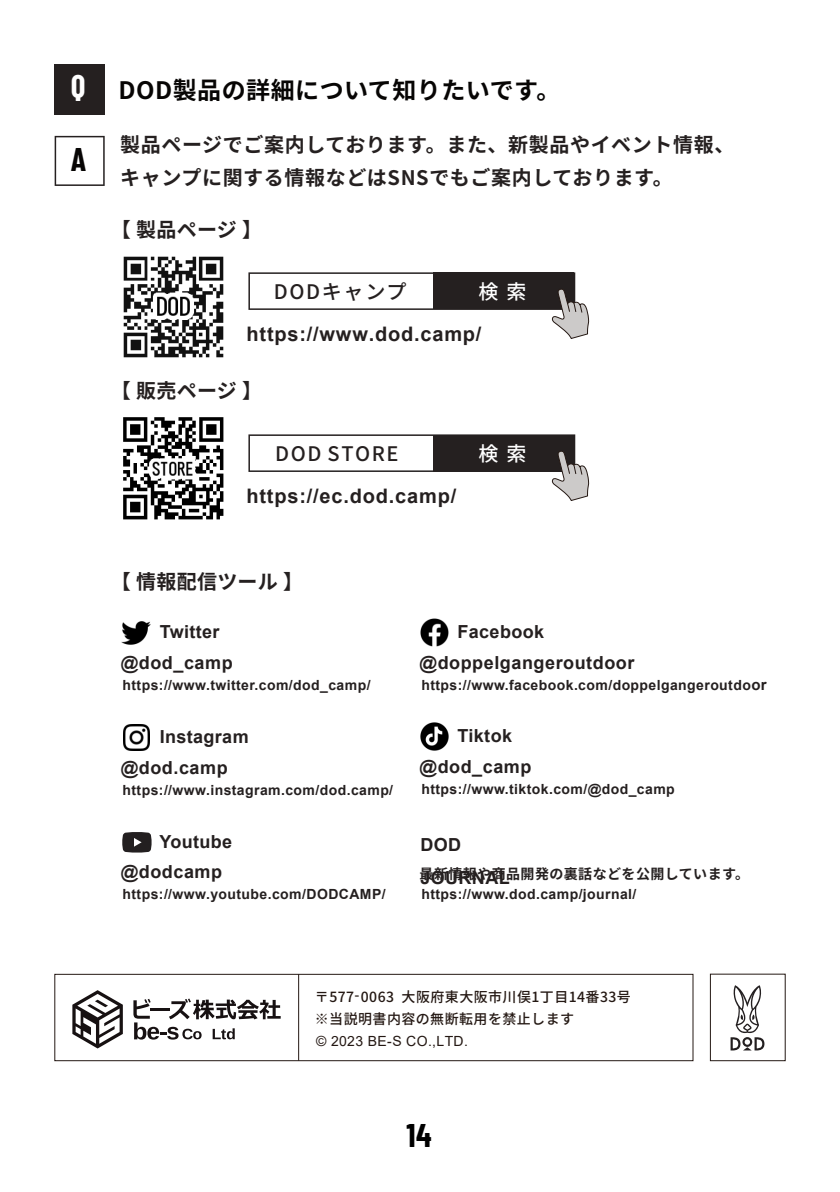
<style>
.page{position:relative;width:840px;height:1192px;background:#fff}
.page>*{position:absolute;margin:0;border:0;box-sizing:border-box;transform-origin:0 0}
.t1{font:700 32px "Barlow Condensed";color:#000}
.t2{font:700 32px "Barlow Condensed";color:#070504}
.t3{font:700 32px "Barlow Condensed";color:#fff}
.t4{font:700 24px "Noto Sans CJ Kjp";letter-spacing:.02em;color:#070504}
.t5{font:700 20px/33px "Noto Sans CJ Kjp";letter-spacing:.03em;color:#252020}
.t6{font:700 20px "Arial";letter-spacing:.04em;color:#252020}
.t7{font:500 20px "Noto Sans CJ Kjp";letter-spacing:.08em;color:#252020}
.t8{font:500 20px "Noto Sans CJ Kjp";color:#fff}
.t9{font:700 18px/33px "Arial";letter-spacing:.02em;color:#252020}
.t10{font:700 14px "Arial";letter-spacing:.03em;color:#252020}
.t11{font:500 14px/22px "Noto Sans CJ Kjp";letter-spacing:.03em;color:#241813}
.t12{font:700 14px "Noto Sans CJ Kjp";letter-spacing:.03em;color:#252020}
.t13{font:14px "Arial";letter-spacing:.025em;color:#241813}
.s1{font-size:15px}
</style>
<div class="page">
<svg style="left:133px;top:998px;width:148px;height:41px"></svg>
<svg style="left:72px;top:990px;width:51px;height:58px"></svg>
<div style="left:54px;top:973px;width:639px;height:88px;border:1px solid #241813"></div>
<hr style="left:298px;top:974px;width:1px;height:86px;background:#241813">
<div style="left:709px;top:973px;width:76px;height:88px;border:1px solid #241813"></div>
<svg style="left:730px;top:985px;width:34px;height:65px"></svg>
<svg style="left:55px;top:136px;width:50px;height:50px"></svg>
<div style="left:55px;top:64px;width:50px;height:50px;background:#252020"></div>
<div style="left:248px;top:272px;width:327px;height:38px;border:2px solid #252020"></div>
<div style="left:433px;top:273px;width:141px;height:36px;background:#252020"></div>
<svg style="left:550px;top:288px;width:39px;height:51px"></svg>
<div style="left:248px;top:434px;width:327px;height:38px;border:2px solid #252020"></div>
<div style="left:433px;top:435px;width:141px;height:36px;background:#252020"></div>
<svg style="left:550px;top:450px;width:39px;height:51px"></svg>
<img style="left:123px;top:417px;width:100px;height:102px">
<img style="left:123px;top:257px;width:100px;height:100px">
<img style="left:420px;top:618px;width:29px;height:28px">
<img style="left:124px;top:724px;width:25px;height:26px">
<img style="left:421px;top:722px;width:28px;height:28px">
<svg style="left:122px;top:832px;width:29px;height:20px"></svg>
<img style="left:122px;top:621px;width:28px;height:24px">
<h1 class="t3" style="left:71px;top:66px;width:16px">Q</h1>
<h1 class="t2" style="left:71px;top:139px;width:17px">A</h1>
<h2 class="t4" style="left:118px;top:77px;width:443px">DOD製品の詳細について知りたいです。</h2>
<h3 class="t5" style="left:120px;top:128px;width:615px">製品ページでご案内しております。また、新製品やイベント情報、キャンプに関する情報などはSNSでもご案内しております。</h3>
<h3 class="t5" style="left:111px;top:213px;width:153px">【製品ページ】</h3>
<h3 class="t7" style="left:274px;top:281px;width:134px">DODキャンプ</h3>
<h3 class="t8" style="left:478px;top:281px;width:49px">検索</h3>
<h3 class="t6" style="left:246px;top:326px;width:236px">https://www.dod.camp/</h3>
<h3 class="t5" style="left:111px;top:374px;width:153px">【販売ページ】</h3>
<h3 class="t7" style="left:275px;top:443px;width:125px">DOD STORE</h3>
<h3 class="t8" style="left:478px;top:443px;width:49px">検索</h3>
<h3 class="t6" style="left:246px;top:488px;width:211px">https://ec.dod.camp/</h3>
<h3 class="t5" style="left:111px;top:564px;width:194px">【情報配信ツール】</h3>
<p class="t9" style="left:160px;top:616px;width:61px">Twitter</p>
<p class="t9" style="left:457px;top:616px;width:88px">Facebook</p>
<p class="t9" style="left:121px;top:647px;width:113px">@dod_camp</p>
<p class="t10" style="left:123px;top:679px;width:249px">https://www.twitter.com/dod_camp/</p>
<p class="t9" style="left:419px;top:647px;width:216px">@doppelgangeroutdoor</p>
<p class="t10" style="left:421px;top:679px;width:347px">https://www.facebook.com/doppelgangeroutdo<span class="s1">or</span></p>
<p class="t9" style="left:160px;top:721px;width:90px">Instagram</p>
<p class="t9" style="left:457px;top:721px;width:56px">Tiktok</p>
<p class="t9" style="left:121px;top:752px;width:108px">@dod.camp</p>
<p class="t10" style="left:123px;top:784px;width:272px">https://www.instagram.com/dod.camp/</p>
<p class="t9" style="left:419px;top:752px;width:113px">@dod_camp</p>
<p class="t10" style="left:421px;top:784px;width:255px">https://www.tiktok.com/@dod_camp</p>
<p class="t9" style="left:159px;top:827px;width:74px">Youtube</p>
<p class="t9" style="left:420px;top:829px;width:91px">DOD<br>JOURNAL</p>
<p class="t9" style="left:121px;top:856px;width:103px">@dodcamp</p>
<p class="t10" style="left:123px;top:888px;width:264px">https://www.youtube.com/DODCAMP/</p>
<p class="t12" style="left:419px;top:866px;width:331px">最新情報や商品開発の裏話などを公開しています。</p>
<p class="t10" style="left:421px;top:888px;width:217px">https://www.dod.camp/journal/</p>
<p class="t11" style="left:315px;top:985px;width:317px">〒577-0063 大阪府東大阪市川俣1丁目14番33号※当説明書内容の無断転用を禁止します</p>
<p class="t13" style="left:316px;top:1035px;width:153px">© 2023 BE-S CO.,LTD.</p>
<h1 class="t1" style="left:406px;top:1114px;width:27px">14</h1>
</div>
